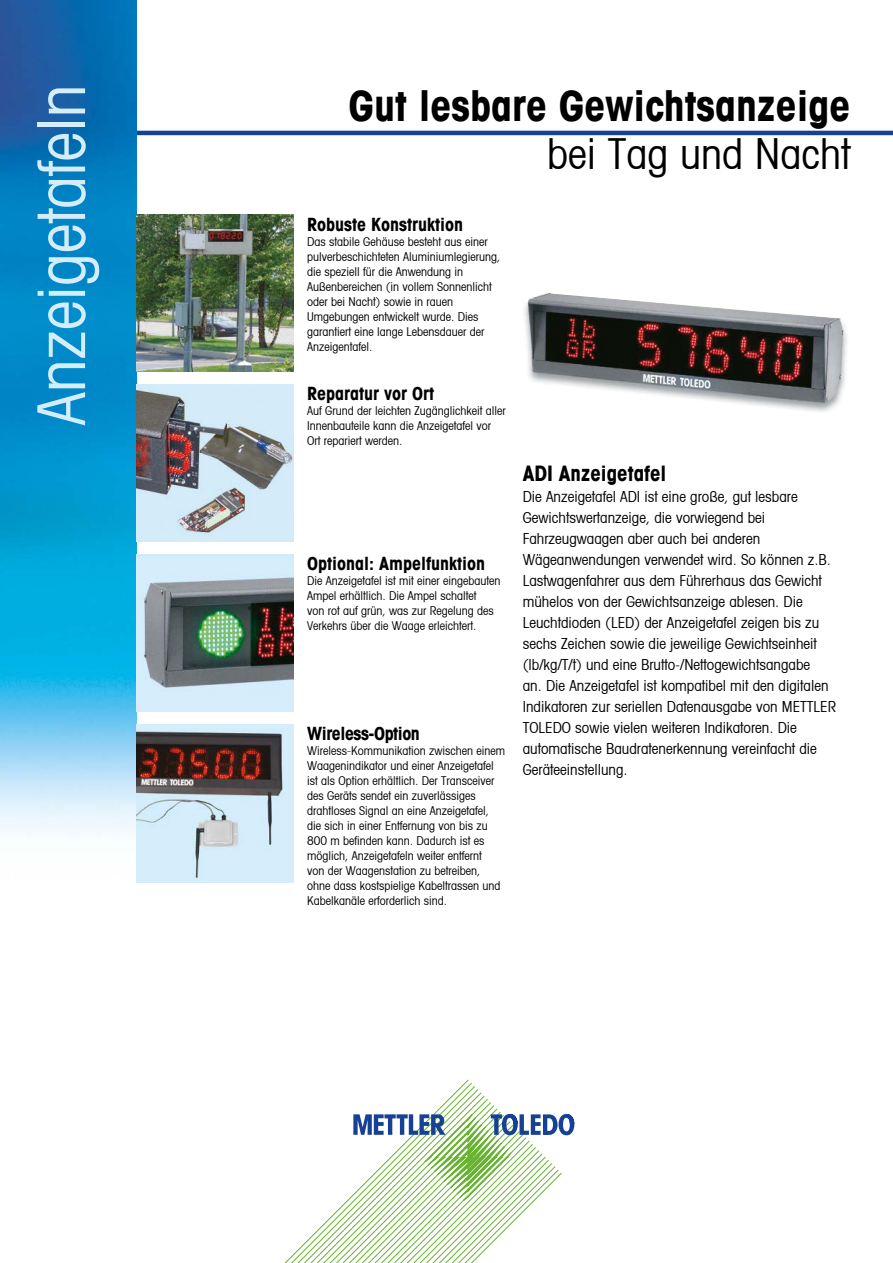
<style>
.page{position:relative;width:893px;height:1263px;background:#fff}
.page>*{position:absolute;margin:0;border:0;box-sizing:border-box;transform-origin:0 0}
.t1{font:condensed 66px "Avant Garde";color:#d4edfc}
.t2{font:700 condensed 42px "Avant Garde";color:#000}
.t3{font:condensed 42px "Avant Garde";color:#000}
.t4{font:700 condensed 21px "Avant Garde";color:#000}
.t5{font:700 condensed 18px "Avant Garde";color:#000}
.t6{font:700 condensed 18px "Avant Garde";letter-spacing:-.025em;color:#000}
.t7{font:condensed 15px/21px "Avant Garde";color:#000}
.t8{font:condensed 12px/15px "Avant Garde";color:#000}
</style>
<div class="page">
<hr style="left:0;top:131px;width:893px;height:4px;background:#134395">
<img style="left:0;top:0;width:136px;height:836px">
<svg style="left:284px;top:1080px;width:250px;height:183px"></svg>
<svg style="left:353px;top:1114px;width:221px;height:87px"></svg>
<img style="left:524px;top:293px;width:323px;height:119px">
<img style="left:136px;top:384px;width:157px;height:158px">
<img style="left:136px;top:554px;width:157px;height:158px">
<img style="left:136px;top:725px;width:157px;height:157px">
<img style="left:136px;top:214px;width:157px;height:157px">
<h1 class="t1" style="left:21px;top:425px;width:342px;rotate:-90deg">Anzeigetafeln</h1>
<h2 class="t2" style="left:349px;top:79px;width:503px">Gut lesbare Gewichtsanzeige</h2>
<h2 class="t3" style="left:547px;top:128px;width:305px">bei Tag und Nacht</h2>
<h3 class="t5" style="left:307px;top:213px;width:158px">Robuste Konstruktion</h3>
<p class="t8" style="left:307px;top:233px;width:195px">Das stabile Gehäuse besteht aus einer pulverbeschichteten Aluminiumlegierung, die speziell für die Anwendung in Außenbereichen (in vollem Sonnenlicht oder bei Nacht) sowie in rauen Umgebungen entwickelt wurde. Dies garantiert eine lange Lebensdauer der Anzeigentafel.</p>
<h3 class="t5" style="left:307px;top:382px;width:128px">Reparatur vor Ort</h3>
<p class="t8" style="left:307px;top:403px;width:200px">Auf Grund der leichten Zugänglichkeit aller<br>Innenbauteile kann die Anzeigetafel vor<br>Ort repariert werden.</p>
<h3 class="t5" style="left:307px;top:552px;width:180px">Optional: Ampelfunktion</h3>
<p class="t8" style="left:307px;top:573px;width:195px">Die Anzeigetafel ist mit einer eingebauten Ampel erhältlich. Die Ampel schaltet<br>von rot auf grün, was zur Regelung des Verkehrs über die Waage erleichtert.</p>
<h3 class="t6" style="left:307px;top:722px;width:114px">Wireless-Option</h3>
<p class="t8" style="left:307px;top:743px;width:199px">Wireless-Kommunikation zwischen einem Waagenindikator und einer Anzeigetafel ist als Option erhältlich. Der Transceiver des Geräts sendet ein zuverlässiges drahtloses Signal an eine Anzeigetafel, die sich in einer Entfernung von bis zu 800 m befinden kann. Dadurch ist es möglich, Anzeigetafeln weiter entfernt<br>von der Waagenstation zu betreiben, ohne dass kostspielige Kabeltrassen und Kabelkanäle erforderlich sind.</p>
<h3 class="t4" style="left:523px;top:460px;width:145px">ADI Anzeigetafel</h3>
<p class="t7" style="left:523px;top:485px;width:315px">Die Anzeigetafel ADI ist eine große, gut lesbare Gewichtswertanzeige, die vorwiegend bei Fahrzeugwaagen aber auch bei anderen Wägeanwendungen verwendet wird. So können z.B.<br>Lastwagenfahrer aus dem Führerhaus das Gewicht mühelos von der Gewichtsanzeige ablesen. Die Leuchtdioden (LED) der Anzeigetafel zeigen bis zu sechs Zeichen sowie die jeweilige Gewichtseinheit (lb/kg/T/t) und eine Brutto-/Nettogewichtsangabe<br>an. Die Anzeigetafel ist kompatibel mit den digitalen Indikatoren zur seriellen Datenausgabe von METTLER TOLEDO sowie vielen weiteren Indikatoren. Die automatische Baudratenerkennung vereinfacht die Geräteeinstellung.</p>
</div>
